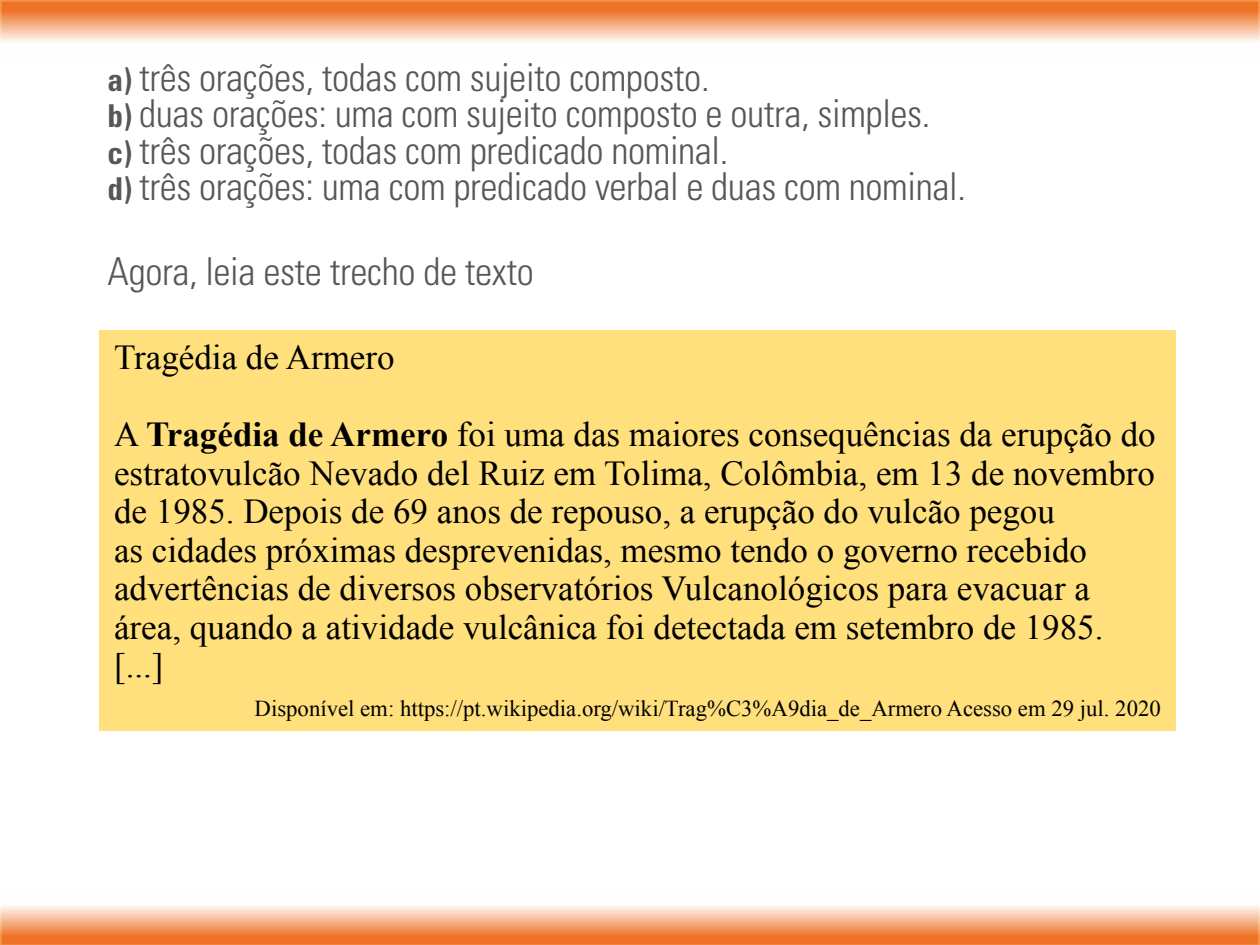
<style>
.page{position:relative;width:1260px;height:945px;background:#fff}
.page>*{position:absolute;margin:0;border:0;box-sizing:border-box;transform-origin:0 0}
.t1{font:300 condensed 38.5px/36.4px "Univers LT Std";letter-spacing:-.01em;color:#575756}
.t2{font:35px/38.5px "Times New Roman";color:#000}
.t3{font:22.75px "Times New Roman";color:#000}
.s1{font-weight:700;font-size:31.5px}
.s2{font-weight:700}
</style>
<div class="page">
<svg style="left:0;top:0;width:1260px;height:42px;background:#f4a675"></svg>
<svg style="left:0;top:906px;width:1260px;height:39px;background:#f4a676"></svg>
<div style="left:99px;top:330px;width:1077px;height:401px;background:#ffe07d"></div>
<p class="t1" style="left:108px;top:59px;width:860px"><span class="s1">a)</span> três orações, todas com sujeito composto.<br><span class="s1">b)</span> duas orações: uma com sujeito composto e outra, simples.<br><span class="s1">c)</span> três orações, todas com predicado nominal.<br><span class="s1">d)</span> três orações: uma com predicado verbal e duas com nominal.</p>
<p class="t1" style="left:108px;top:253px;width:428px">Agora, leia este trecho de texto</p>
<p class="t2" style="left:114px;top:338px;width:282px">Tragédia de Armero</p>
<p class="t2" style="left:114px;top:415px;width:1043px">A <span class="s2">Tragédia de Armero</span> foi uma das maiores consequências da erupção do estratovulcão Nevado del Ruiz em Tolima, Colômbia, em 13 de novembro de 1985. Depois de 69 anos de repouso, a erupção do vulcão pegou<br>as cidades próximas desprevenidas, mesmo tendo o governo recebido advertências de diversos observatórios Vulcanológicos para evacuar a área, quando a atividade vulcânica foi detectada em setembro de 1985. [...]</p>
<p class="t3" style="left:255px;top:693px;width:908px">Disponível em: https://pt.wikipedia.org/wiki/Trag%C3%A9dia_de_Armero Acesso em 29 jul. 2020</p>
</div>
